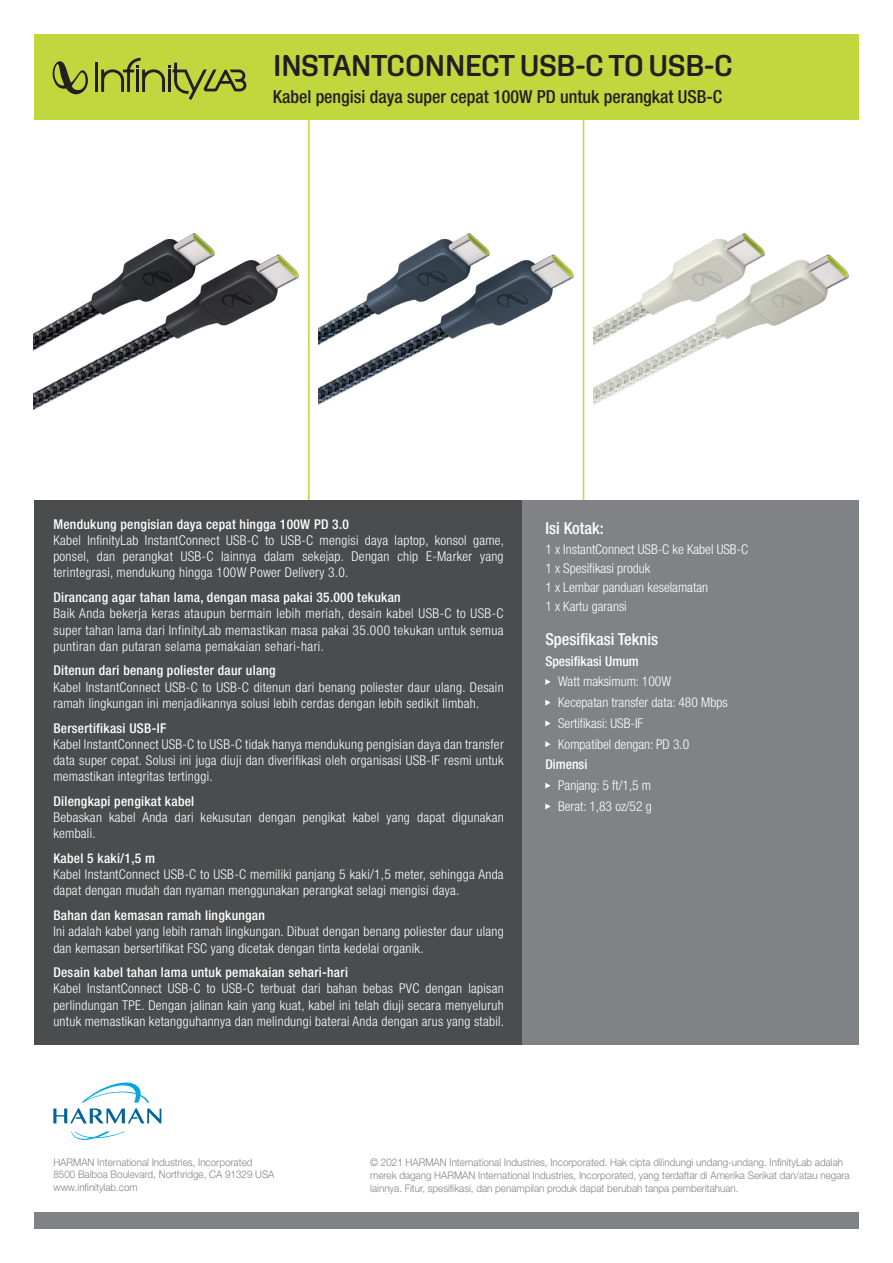
<style>
.page{position:relative;width:893px;height:1263px;background:#fff}
.page>*{position:absolute;margin:0;border:0;box-sizing:border-box;transform-origin:0 0}
.t1{font:600 30px "Aglet Sans";letter-spacing:-.025em;color:#231f20}
.t2{font:500 condensed 18px "Helvetica Neue LT Pro";color:#231f20}
.t3{font:500 condensed 16.5px "Helvetica Neue LT Pro";color:#fff}
.t4{font:300 condensed 13.5px/16.2px "Helvetica Neue LT Pro";letter-spacing:.02em;color:#fff;text-align:justify}
.t5{font:500 condensed 13.5px "Helvetica Neue LT Pro";letter-spacing:.02em;color:#fff}
.t6{font:300 condensed 13.5px "Helvetica Neue LT Pro";color:#fff}
.t7{font:500 condensed 13.5px "Helvetica Neue LT Pro";color:#fff}
.t8{font:300 10.5px/12.6px "Helvetica Neue LT Pro";color:#808285;scale:.94 1}
</style>
<div class="page">
<img style="left:593px;top:233px;width:256px;height:172px">
<img style="left:318px;top:193px;width:265px;height:244px">
<img style="left:33px;top:233px;width:266px;height:178px">
<hr style="left:308px;top:112px;width:2px;height:406px;background:#c0d73d">
<hr style="left:583px;top:112px;width:1px;height:406px;background:#c0d73d">
<div style="left:34px;top:1213px;width:825px;height:16px;background:#808285"></div>
<svg style="left:82px;top:1082px;width:67px;height:20px"></svg>
<svg style="left:71px;top:1131px;width:54px;height:9px"></svg>
<svg style="left:53px;top:1108px;width:108px;height:15px"></svg>
<div style="left:34px;top:34px;width:825px;height:85px;background:#c0d73d"></div>
<hr style="left:95px;top:63px;width:3px;height:29px;background:#231f20">
<svg style="left:52px;top:61px;width:36px;height:33px"></svg>
<svg style="left:101px;top:58px;width:145px;height:42px"></svg>
<div style="left:34px;top:500px;width:489px;height:545px;background:#4b4c4d"></div>
<div style="left:523px;top:500px;width:336px;height:545px;background:#808285"></div>
<svg style="left:545px;top:679px;width:6px;height:6px"></svg>
<svg style="left:545px;top:700px;width:6px;height:6px"></svg>
<svg style="left:545px;top:720px;width:6px;height:6px"></svg>
<svg style="left:545px;top:741px;width:6px;height:6px"></svg>
<svg style="left:545px;top:783px;width:6px;height:6px"></svg>
<svg style="left:545px;top:803px;width:6px;height:6px"></svg>
<p class="t1" style="left:273px;top:48px;width:462px">INSTANTCONNECT USB-C TO USB-C</p>
<p class="t2" style="left:273px;top:86px;width:451px">Kabel pengisi daya super cepat 100W PD untuk perangkat USB-C</p>
<p class="t5" style="left:53px;top:516px;width:297px">Mendukung pengisian daya cepat hingga 100W PD 3.0</p>
<p class="t4" style="left:53px;top:532px;width:452px">Kabel InfinityLab InstantConnect USB-C to USB-C mengisi daya laptop, konsol game, ponsel, dan perangkat USB-C lainnya dalam sekejap. Dengan chip E-Marker yang terintegrasi, mendukung hingga 100W Power Delivery 3.0.</p>
<p class="t5" style="left:53px;top:589px;width:349px">Dirancang agar tahan lama, dengan masa pakai 35.000 tekukan</p>
<p class="t4" style="left:53px;top:605px;width:452px">Baik Anda bekerja keras ataupun bermain lebih meriah, desain kabel USB-C to USB-C super tahan lama dari InfinityLab memastikan masa pakai 35.000 tekukan untuk semua puntiran dan putaran selama pemakaian sehari-hari.</p>
<p class="t5" style="left:53px;top:663px;width:224px">Ditenun dari benang poliester daur ulang</p>
<p class="t4" style="left:53px;top:679px;width:452px">Kabel InstantConnect USB-C to USB-C ditenun dari benang poliester daur ulang. Desain ramah lingkungan ini menjadikannya solusi lebih cerdas dengan lebih sedikit limbah.</p>
<p class="t5" style="left:53px;top:720px;width:114px">Bersertifikasi USB-IF</p>
<p class="t4" style="left:53px;top:736px;width:452px">Kabel InstantConnect USB-C to USB-C tidak hanya mendukung pengisian daya dan transfer data super cepat. Solusi ini juga diuji dan diverifikasi oleh organisasi USB-IF resmi untuk memastikan integritas tertinggi.</p>
<p class="t5" style="left:53px;top:793px;width:142px">Dilengkapi pengikat kabel</p>
<p class="t4" style="left:53px;top:809px;width:452px">Bebaskan kabel Anda dari kekusutan dengan pengikat kabel yang dapat digunakan kembali.</p>
<p class="t5" style="left:53px;top:850px;width:103px">Kabel 5 kaki/1,5 m</p>
<p class="t4" style="left:53px;top:866px;width:452px">Kabel InstantConnect USB-C to USB-C memiliki panjang 5 kaki/1,5 meter, sehingga Anda dapat dengan mudah dan nyaman menggunakan perangkat selagi mengisi daya.</p>
<p class="t5" style="left:53px;top:907px;width:213px">Bahan dan kemasan ramah lingkungan</p>
<p class="t4" style="left:53px;top:923px;width:452px">Ini adalah kabel yang lebih ramah lingkungan. Dibuat dengan benang poliester daur ulang dan kemasan bersertifikat FSC yang dicetak dengan tinta kedelai organik.</p>
<p class="t5" style="left:53px;top:964px;width:296px">Desain kabel tahan lama untuk pemakaian sehari-hari</p>
<p class="t4" style="left:53px;top:980px;width:452px">Kabel InstantConnect USB-C to USB-C terbuat dari bahan bebas PVC dengan lapisan perlindungan TPE. Dengan jalinan kain yang kuat, kabel ini telah diuji secara menyeluruh untuk memastikan ketangguhannya dan melindungi baterai Anda dengan arus yang stabil.</p>
<p class="t3" style="left:545px;top:519px;width:60px">Isi Kotak:</p>
<p class="t6" style="left:545px;top:541px;width:204px">1 x InstantConnect USB-C ke Kabel USB-C</p>
<p class="t6" style="left:545px;top:560px;width:106px">1 x Spesifikasi produk</p>
<p class="t6" style="left:545px;top:580px;width:164px">1 x Lembar panduan keselamatan</p>
<p class="t6" style="left:545px;top:599px;width:83px">1 x Kartu garansi</p>
<p class="t3" style="left:545px;top:629px;width:114px">Spesifikasi Teknis</p>
<p class="t7" style="left:545px;top:653px;width:95px">Spesifikasi Umum</p>
<p class="t6" style="left:558px;top:674px;width:114px">Watt maksimum: 100W</p>
<p class="t6" style="left:558px;top:695px;width:171px">Kecepatan transfer data: 480 Mbps</p>
<p class="t6" style="left:558px;top:715px;width:87px">Sertifikasi: USB-IF</p>
<p class="t6" style="left:558px;top:736px;width:133px">Kompatibel dengan: PD 3.0</p>
<p class="t7" style="left:545px;top:756px;width:43px">Dimensi</p>
<p class="t6" style="left:558px;top:778px;width:95px">Panjang: 5 ft/1,5 m</p>
<p class="t6" style="left:558px;top:798px;width:95px">Berat: 1,83 oz/52 g</p>
<p class="t8" style="left:53px;top:1155px;width:213px">HARMAN International Industries, Incorporated</p>
<p class="t8" style="left:53px;top:1168px;width:237px">8500 Balboa Boulevard, Northridge, CA 91329 USA</p>
<p class="t8" style="left:53px;top:1181px;width:91px">www.infinitylab.com</p>
<p class="t8" style="left:370px;top:1156px;width:511px">© 2021 HARMAN International Industries, Incorporated. Hak cipta dilindungi undang-undang. InfinityLab adalah merek dagang HARMAN International Industries, Incorporated, yang terdaftar di Amerika Serikat dan/atau negara lainnya. Fitur, spesifikasi, dan penampilan produk dapat berubah tanpa pemberitahuan.</p>
</div>
